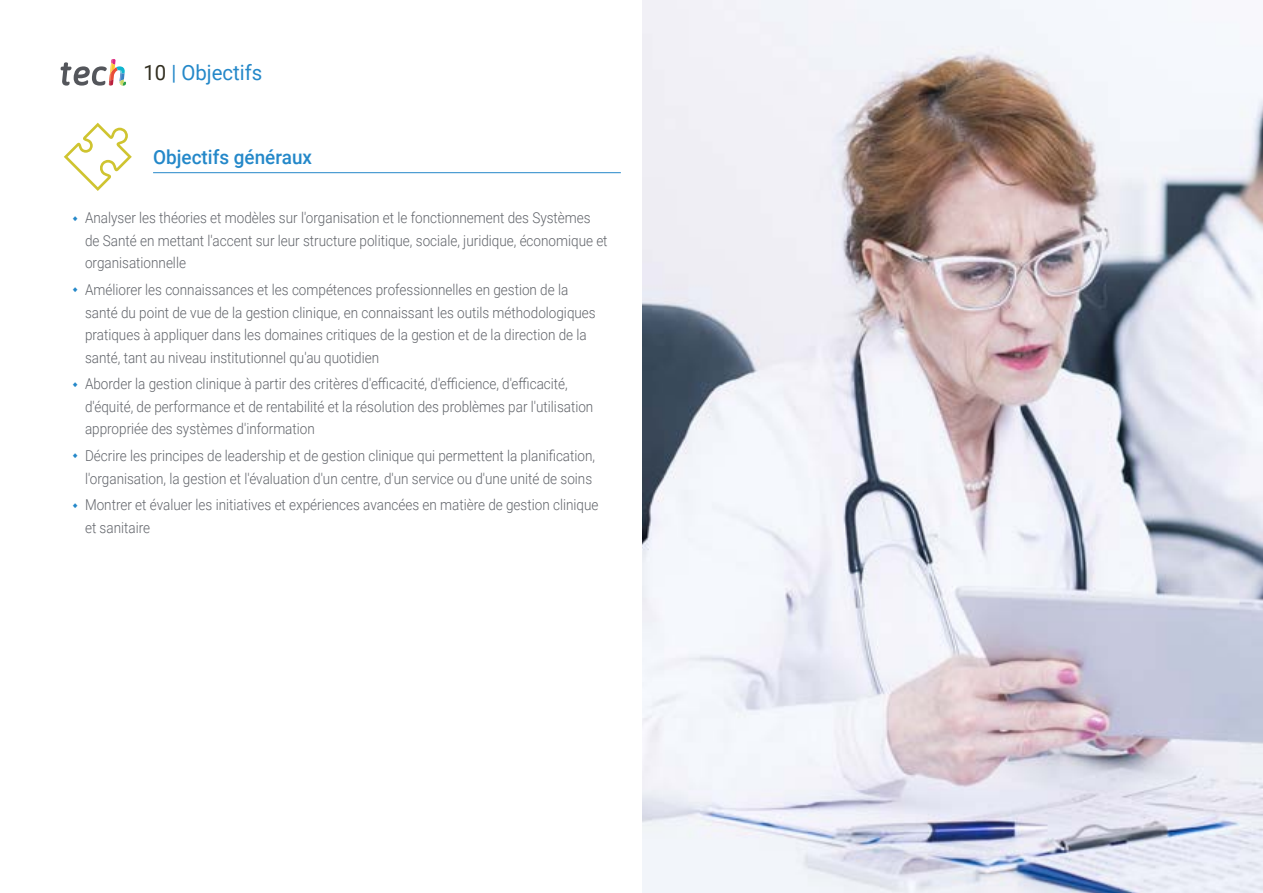
<style>
.page{position:relative;width:1263px;height:893px;background:#fff}
.page>*{position:absolute;margin:0;border:0;box-sizing:border-box;transform-origin:0 0}
.t1{font:21px "Roboto";color:#2488c9}
.t2{font:500 19.5px "Roboto";color:#2488c9}
.t3{font:300 15px/22.5px "Roboto";color:#61646a;scale:.9 1}
.s1{color:#312e20}
</style>
<div class="page">
<hr style="left:153px;top:172px;width:468px;height:1px;background:#2488c9">
<svg style="left:64px;top:123px;width:68px;height:68px"></svg>
<img style="left:642px;top:0;width:621px;height:893px">
<svg style="left:61px;top:59px;width:65px;height:27px"></svg>
<h1 class="t1" style="left:144px;top:57px;width:120px"><span class="s1">10</span> | Objectifs</h1>
<h2 class="t2" style="left:153px;top:144px;width:160px">Objectifs généraux</h2>
<p class="t3" style="left:85px;top:206px;width:582px">Analyser les théories et modèles sur l'organisation et le fonctionnement des Systèmes de Santé en mettant l'accent sur leur structure politique, sociale, juridique, économique et organisationnelle</p>
<p class="t3" style="left:85px;top:278px;width:569px">Améliorer les connaissances et les compétences professionnelles en gestion de la santé du point de vue de la gestion clinique, en connaissant les outils méthodologiques pratiques à appliquer dans les domaines critiques de la gestion et de la direction de la santé, tant au niveau institutionnel qu'au quotidien</p>
<p class="t3" style="left:85px;top:372px;width:566px">Aborder la gestion clinique à partir des critères d'efficacité, d'efficience, d'efficacité, d'équité, de performance et de rentabilité et la résolution des problèmes par l'utilisation appropriée des systèmes d'information</p>
<p class="t3" style="left:85px;top:444px;width:568px">Décrire les principes de leadership et de gestion clinique qui permettent la planification, l'organisation, la gestion et l'évaluation d'un centre, d'un service ou d'une unité de soins</p>
<p class="t3" style="left:85px;top:493px;width:572px">Montrer et évaluer les initiatives et expériences avancées en matière de gestion clinique et sanitaire</p>
</div>
